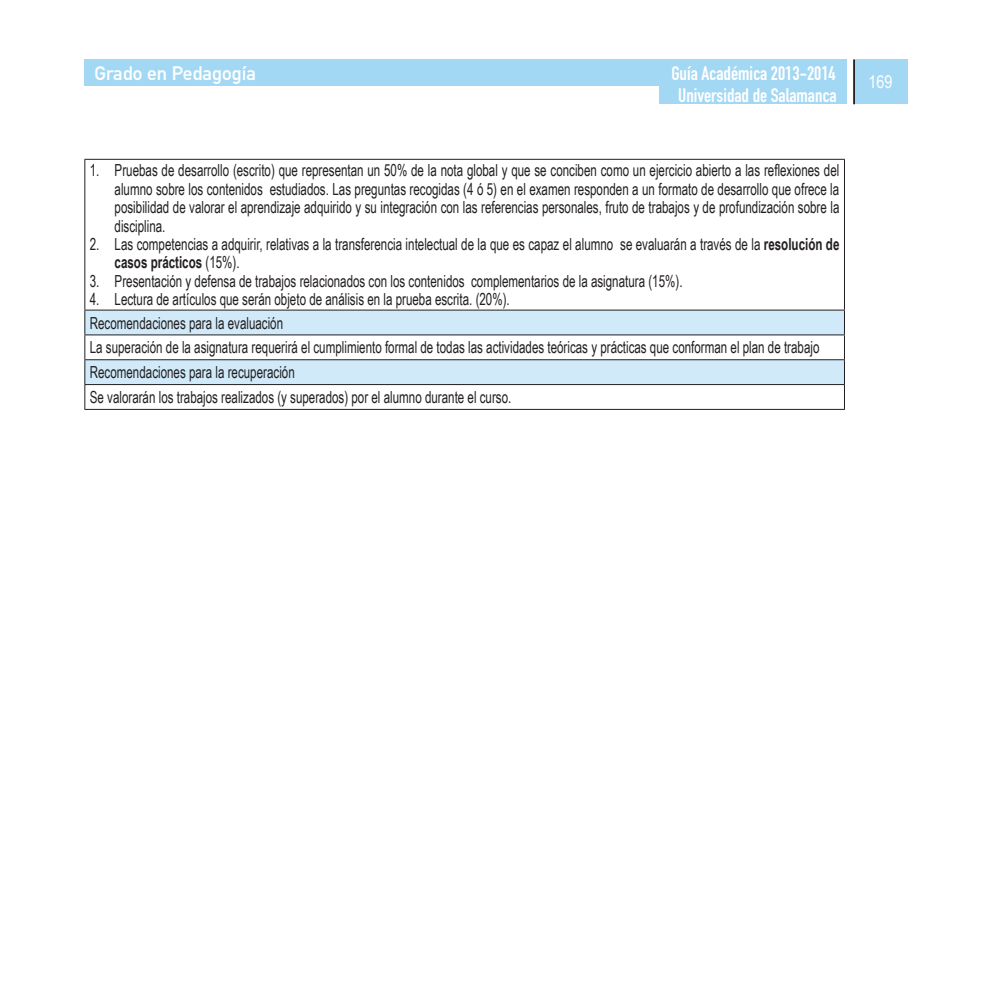
<style>
.page{position:relative;width:993px;height:993px;background:#fff}
.page>*{position:absolute;margin:0;border:0;box-sizing:border-box;transform-origin:0 0}
.t1{font:19.25px "DIN Engschrift Alternate";color:#fff}
.t2{font:19.25px "DIN Mittelschrift";color:#fff}
.t3{font:17.5px "Arial Narrow";color:#fff}
.t4{font:16.62px/18.4px "Arial Narrow";color:#231f20;text-align:justify;scale:.85 1}
.s1{font-weight:700}
</style>
<div class="page">
<div style="left:852px;top:60px;width:55px;height:44px;background:#a3d8f4"></div>
<hr style="left:852px;top:60px;width:2px;height:44px;background:#231f20">
<div style="left:658px;top:60px;width:187px;height:44px;background:#a3d8f4"></div>
<div style="left:84px;top:60px;width:761px;height:26px;background:#a3d8f4"></div>
<svg style="left:85px;top:310px;width:758px;height:74px;fill:#d0eaf9"></svg>
<hr style="left:84px;top:159px;width:760px;height:1px;background:#231f20">
<hr style="left:84px;top:160px;width:1px;height:149px;background:#231f20">
<hr style="left:843px;top:160px;width:1px;height:149px;background:#231f20">
<hr style="left:84px;top:309px;width:760px;height:1px;background:#231f20">
<hr style="left:84px;top:334px;width:760px;height:1px;background:#231f20">
<hr style="left:84px;top:359px;width:760px;height:1px;background:#231f20">
<hr style="left:84px;top:384px;width:760px;height:1px;background:#231f20">
<svg style="left:84px;top:310px;width:1px;height:99px"></svg>
<svg style="left:843px;top:310px;width:1px;height:99px"></svg>
<hr style="left:84px;top:409px;width:760px;height:1px;background:#231f20">
<p class="t2" style="left:94px;top:62px;width:163px">Grado en Pedagogía</p>
<p class="t1" style="left:671px;top:62px;width:166px">Guía Académica 2013-2014</p>
<p class="t1" style="left:678px;top:84px;width:160px">Universidad de Salamanca</p>
<p class="t4" style="left:115px;top:161px;width:853px;text-indent:-25px">1. Pruebas de desarrollo (escrito) que representan un 50% de la nota global y que se conciben como un ejercicio abierto a las reflexiones del alumno sobre los contenidos estudiados. Las preguntas recogidas (4 ó 5) en el examen responden a un formato de desarrollo que ofrece la posibilidad de valorar el aprendizaje adquirido y su integración con las referencias personales, fruto de trabajos y de profundización sobre la disciplina.</p>
<p class="t4" style="left:115px;top:234px;width:854px;text-indent:-25px">2. Las competencias a adquirir, relativas a la transferencia intelectual de la que es capaz el alumno se evaluarán a través de la <span class="s1">resolución de casos prácticos</span> (15%).</p>
<p class="t4" style="left:90px;top:271px;width:698px">3. Presentación y defensa de trabajos relacionados con los contenidos complementarios de la asignatura (15%).</p>
<p class="t4" style="left:90px;top:289px;width:495px">4. Lectura de artículos que serán objeto de análisis en la prueba escrita. (20%).</p>
<p class="t4" style="left:90px;top:313px;width:229px">Recomendaciones para la evaluación</p>
<p class="t4" style="left:90px;top:337px;width:859px">La superación de la asignatura requerirá el cumplimiento formal de todas las actividades teóricas y prácticas que conforman el plan de trabajo</p>
<p class="t4" style="left:90px;top:362px;width:242px">Recomendaciones para la recuperación</p>
<p class="t4" style="left:90px;top:387px;width:497px">Se valorarán los trabajos realizados (y superados) por el alumno durante el curso.</p>
<p class="t3" style="left:868px;top:69px;width:25px">169</p>
</div>
